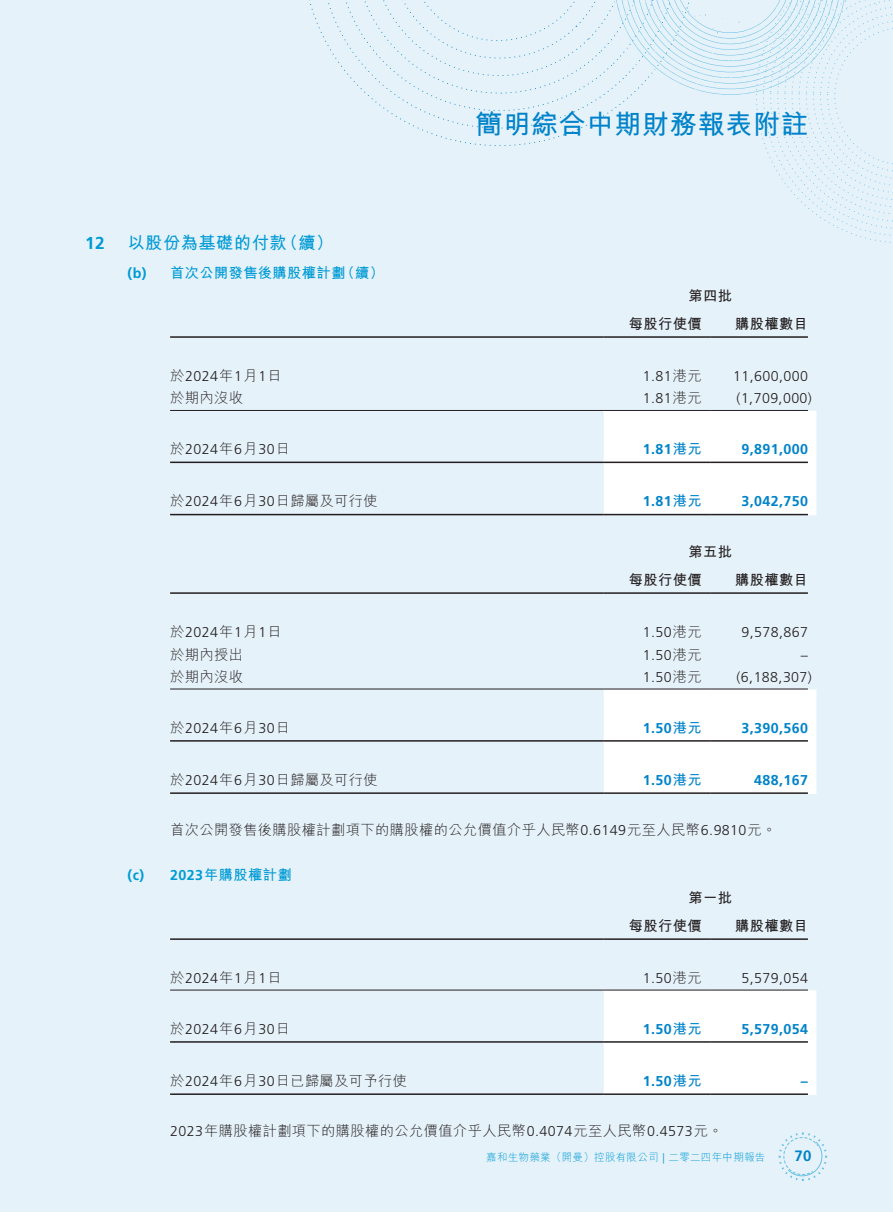
<style>
.page{position:relative;width:893px;height:1212px;background:#e6f2fa}
.page>*{position:absolute;margin:0;border:0;box-sizing:border-box;transform-origin:0 0}
.t1{font:700 27px "M Hei HK";letter-spacing:.03em;color:#0083ca}
.t2{font:700 17.25px "M Hei HK";letter-spacing:.03em;color:#009bd5}
.t3{font:700 17.25px "Frutiger LT Std";color:#009bd5}
.t4{font:700 15px "Frutiger LT Std";color:#0083ca}
.t5{font:300 14.25px "M Hei HK";letter-spacing:.03em;color:#231f20}
.t6{font:300 14.25px "Frutiger LT Std";letter-spacing:.03em;color:#231f20}
.t7{font:700 14.25px "Frutiger LT Std";letter-spacing:.03em;color:#0083ca}
.t8{font:700 14.25px "M Hei HK";letter-spacing:.03em;color:#231f20}
.t9{font:700 14.25px "M Hei HK";letter-spacing:.03em;color:#009bd5}
.t10{font:700 14.25px "Frutiger LT Std";color:#009bd5}
.t11{font:300 10.5px "M Hei HK";letter-spacing:.03em;color:#009bd5}
.s1{font-family:"M Hei HK"}
.s2{font-family:"Frutiger LT Std"}
</style>
<div class="page">
<svg style="left:778px;top:1132px;width:50px;height:49px"></svg>
<svg style="left:337px;top:0;width:556px;height:243px"></svg>
<div style="left:604px;top:411px;width:212px;height:104px;background:#fff"></div>
<hr style="left:170px;top:336px;width:434px;height:2px;background:#231f20">
<hr style="left:604px;top:336px;width:106px;height:2px;background:#231f20">
<hr style="left:710px;top:336px;width:98px;height:2px;background:#231f20">
<hr style="left:170px;top:410px;width:434px;height:1px;background:#231f20">
<hr style="left:604px;top:410px;width:106px;height:1px;background:#231f20">
<hr style="left:710px;top:410px;width:98px;height:1px;background:#231f20">
<hr style="left:170px;top:462px;width:434px;height:1px;background:#231f20">
<hr style="left:604px;top:462px;width:106px;height:1px;background:#231f20">
<hr style="left:710px;top:462px;width:98px;height:1px;background:#231f20">
<hr style="left:170px;top:514px;width:434px;height:1px;background:#231f20">
<hr style="left:604px;top:514px;width:106px;height:1px;background:#231f20">
<hr style="left:710px;top:514px;width:98px;height:1px;background:#231f20">
<div style="left:604px;top:689px;width:212px;height:105px;background:#fff"></div>
<hr style="left:170px;top:592px;width:434px;height:2px;background:#231f20">
<hr style="left:604px;top:592px;width:106px;height:2px;background:#231f20">
<hr style="left:710px;top:592px;width:98px;height:2px;background:#231f20">
<hr style="left:170px;top:689px;width:434px;height:1px;background:#231f20">
<hr style="left:604px;top:689px;width:106px;height:1px;background:#231f20">
<hr style="left:710px;top:689px;width:98px;height:1px;background:#231f20">
<hr style="left:170px;top:740px;width:434px;height:2px;background:#231f20">
<hr style="left:604px;top:740px;width:106px;height:2px;background:#231f20">
<hr style="left:710px;top:740px;width:98px;height:2px;background:#231f20">
<hr style="left:170px;top:792px;width:434px;height:2px;background:#231f20">
<hr style="left:604px;top:792px;width:106px;height:2px;background:#231f20">
<hr style="left:710px;top:792px;width:98px;height:2px;background:#231f20">
<div style="left:604px;top:990px;width:212px;height:105px;background:#fff"></div>
<hr style="left:170px;top:938px;width:434px;height:2px;background:#231f20">
<hr style="left:604px;top:938px;width:106px;height:2px;background:#231f20">
<hr style="left:710px;top:938px;width:98px;height:2px;background:#231f20">
<hr style="left:170px;top:990px;width:434px;height:1px;background:#231f20">
<hr style="left:604px;top:990px;width:106px;height:1px;background:#231f20">
<hr style="left:710px;top:990px;width:98px;height:1px;background:#231f20">
<hr style="left:170px;top:1041px;width:434px;height:2px;background:#231f20">
<hr style="left:604px;top:1041px;width:106px;height:2px;background:#231f20">
<hr style="left:710px;top:1041px;width:98px;height:2px;background:#231f20">
<hr style="left:170px;top:1093px;width:434px;height:2px;background:#231f20">
<hr style="left:604px;top:1093px;width:106px;height:2px;background:#231f20">
<hr style="left:710px;top:1093px;width:98px;height:2px;background:#231f20">
<h1 class="t1" style="left:476px;top:104px;width:334px">簡明綜合中期財務報表附註</h1>
<p class="t3" style="left:85px;top:233px;width:21px">12</p>
<p class="t2" style="left:128px;top:230px;width:161px">以股份為基礎的付款</p>
<p class="t2" style="left:281px;top:230px;width:54px">（續(</p>
<p class="t10" style="left:128px;top:265px;width:20px">b( )</p>
<p class="t10" style="left:128px;top:867px;width:18px">c( )</p>
<p class="t9" style="left:170px;top:263px;width:177px">首次公開發售後購股權計劃</p>
<p class="t9" style="left:341px;top:263px;width:45px">（續(</p>
<p class="t8" style="left:688px;top:285px;width:45px">第四批</p>
<p class="t8" style="left:629px;top:313px;width:74px">每股行使價</p>
<p class="t8" style="left:735px;top:313px;width:74px">購股權數目</p>
<p class="t6" style="left:170px;top:368px;width:113px"><span class="s1">於</span>2024<span class="s1">年</span>1<span class="s1">月</span>1<span class="s1">日</span></p>
<p class="t6" style="left:643px;top:368px;width:60px">1.81<span class="s1">港元</span></p>
<p class="t6" style="left:733px;top:368px;width:76px">11,600,000</p>
<p class="t5" style="left:170px;top:391px;width:74px">於期內沒收</p>
<p class="t6" style="left:643px;top:390px;width:60px">1.81<span class="s1">港元</span></p>
<p class="t6" style="left:737px;top:390px;width:77px">)1,709,000(</p>
<p class="t6" style="left:170px;top:441px;width:121px"><span class="s1">於</span>2024<span class="s1">年</span>6<span class="s1">月</span>30<span class="s1">日</span></p>
<p class="t7" style="left:643px;top:441px;width:60px">1.81<span class="s1">港元</span></p>
<p class="t7" style="left:741px;top:441px;width:68px">9,891,000</p>
<p class="t5" style="left:170px;top:494px;width:209px">於<span class="s2">2024</span>年<span class="s2">6</span>月<span class="s2">30</span>日歸屬及可行使</p>
<p class="t7" style="left:643px;top:493px;width:60px">1.81<span class="s1">港元</span></p>
<p class="t7" style="left:741px;top:493px;width:68px">3,042,750</p>
<p class="t8" style="left:688px;top:541px;width:45px">第五批</p>
<p class="t8" style="left:629px;top:569px;width:74px">每股行使價</p>
<p class="t8" style="left:735px;top:569px;width:74px">購股權數目</p>
<p class="t6" style="left:170px;top:624px;width:113px"><span class="s1">於</span>2024<span class="s1">年</span>1<span class="s1">月</span>1<span class="s1">日</span></p>
<p class="t6" style="left:643px;top:624px;width:60px">1.50<span class="s1">港元</span></p>
<p class="t6" style="left:741px;top:624px;width:68px">9,578,867</p>
<p class="t5" style="left:170px;top:647px;width:74px">於期內授出</p>
<p class="t6" style="left:643px;top:646px;width:60px">1.50<span class="s1">港元</span></p>
<p class="t6" style="left:801px;top:646px;width:9px">–</p>
<p class="t5" style="left:170px;top:669px;width:74px">於期內沒收</p>
<p class="t6" style="left:643px;top:669px;width:60px">1.50<span class="s1">港元</span></p>
<p class="t6" style="left:737px;top:669px;width:77px">)6,188,307(</p>
<p class="t6" style="left:170px;top:719px;width:121px"><span class="s1">於</span>2024<span class="s1">年</span>6<span class="s1">月</span>30<span class="s1">日</span></p>
<p class="t7" style="left:643px;top:719px;width:60px">1.50<span class="s1">港元</span></p>
<p class="t7" style="left:741px;top:719px;width:68px">3,390,560</p>
<p class="t5" style="left:170px;top:772px;width:209px">於<span class="s2">2024</span>年<span class="s2">6</span>月<span class="s2">30</span>日歸屬及可行使</p>
<p class="t5" style="left:170px;top:823px;width:608px">首次公開發售後購股權計劃項下的購股權的公允價值介乎人民幣<span class="s2">0.6149</span>元至人民幣<span class="s2">6.9810</span>元。</p>
<p class="t9" style="left:170px;top:865px;width:123px"><span class="s2">2023</span>年購股權計劃</p>
<p class="t7" style="left:643px;top:771px;width:60px">1.50<span class="s1">港元</span></p>
<p class="t7" style="left:754px;top:771px;width:55px">488,167</p>
<p class="t8" style="left:688px;top:887px;width:45px">第一批</p>
<p class="t8" style="left:629px;top:915px;width:74px">每股行使價</p>
<p class="t8" style="left:735px;top:915px;width:74px">購股權數目</p>
<p class="t6" style="left:170px;top:970px;width:113px"><span class="s1">於</span>2024<span class="s1">年</span>1<span class="s1">月</span>1<span class="s1">日</span></p>
<p class="t6" style="left:643px;top:970px;width:60px">1.50<span class="s1">港元</span></p>
<p class="t6" style="left:741px;top:970px;width:68px">5,579,054</p>
<p class="t6" style="left:170px;top:1020px;width:121px"><span class="s1">於</span>2024<span class="s1">年</span>6<span class="s1">月</span>30<span class="s1">日</span></p>
<p class="t7" style="left:643px;top:1020px;width:60px">1.50<span class="s1">港元</span></p>
<p class="t7" style="left:741px;top:1020px;width:68px">5,579,054</p>
<p class="t5" style="left:170px;top:1073px;width:239px">於<span class="s2">2024</span>年<span class="s2">6</span>月<span class="s2">30</span>日已歸屬及可予行使</p>
<p class="t5" style="left:170px;top:1124px;width:554px"><span class="s2">2023</span>年購股權計劃項下的購股權的公允價值介乎人民幣<span class="s2">0.4074</span>元至人民幣<span class="s2">0.4573</span>元。</p>
<p class="t7" style="left:643px;top:1072px;width:60px">1.50<span class="s1">港元</span></p>
<p class="t7" style="left:801px;top:1072px;width:9px">–</p>
<p class="t11" style="left:486px;top:1151px;width:281px">嘉和生物藥業（開曼）控股有限公司 <span class="s2">|</span> 二零二四年中期報告</p>
<p class="t4" style="left:794px;top:1146px;width:19px">70</p>
</div>
